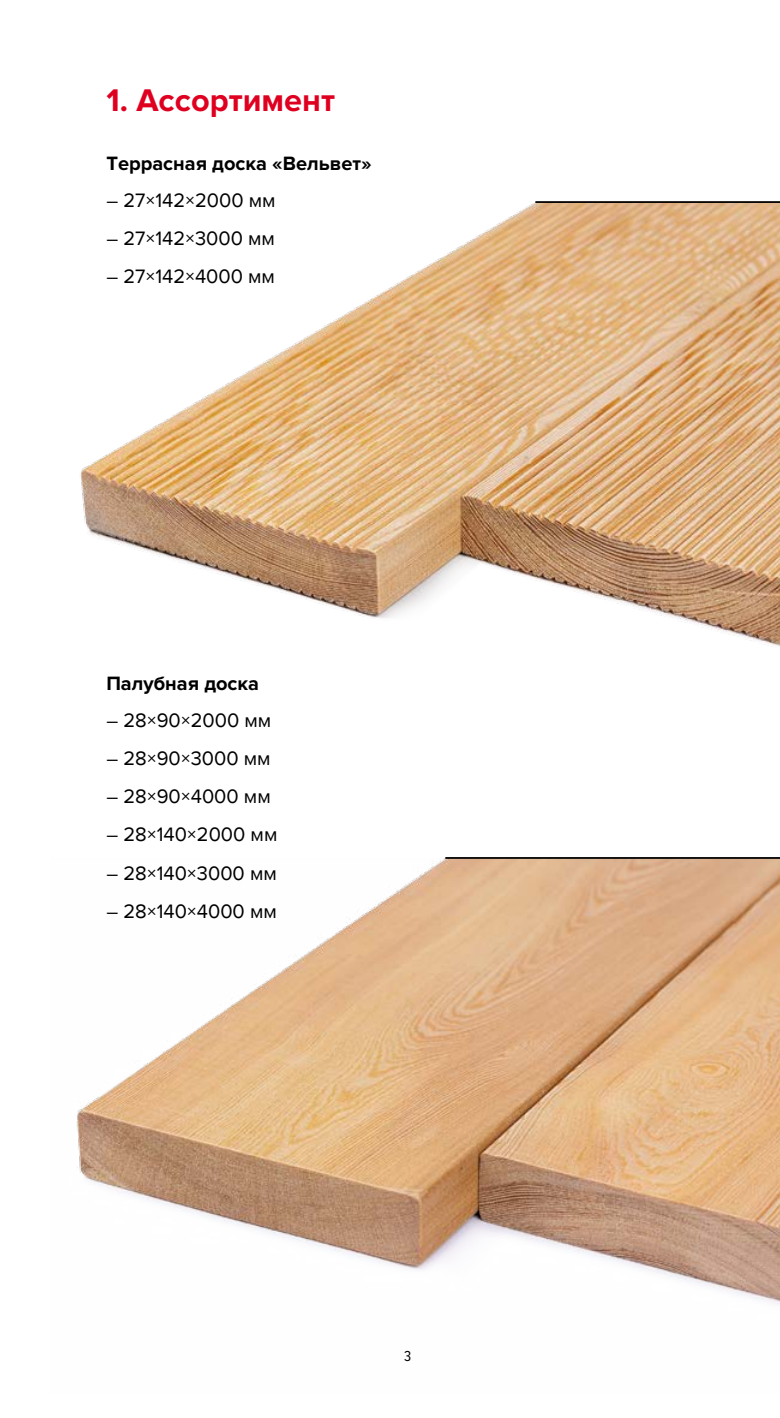
<style>
.page{position:relative;width:780px;height:1418px;background:#fff}
.page>*{position:absolute;margin:0;border:0;box-sizing:border-box;transform-origin:0 0}
.t1{font:700 32.5px "Proxima Nova";color:#df0020}
.t2{font:20px "Proxima Nova";color:#000}
.t3{font:700 20px "Proxima Nova";color:#000}
.t4{font:15px "Proxima Nova Cond";color:#000}
</style>
<div class="page">
<img style="left:80px;top:203px;width:700px;height:443px">
<img style="left:76px;top:858px;width:704px;height:447px">
<hr style="left:535px;top:201px;width:245px;height:2px;background:#000">
<hr style="left:445px;top:857px;width:335px;height:1px;background:#000">
<h1 class="t1" style="left:106px;top:81px;width:230px">1. Ассортимент</h1>
<p class="t3" style="left:106px;top:152px;width:267px">Террасная доска «Вельвет»</p>
<p class="t2" style="left:106px;top:188px;width:171px">– 27×142×2000 мм</p>
<p class="t2" style="left:106px;top:226px;width:170px">– 27×142×3000 мм</p>
<p class="t2" style="left:106px;top:264px;width:170px">– 27×142×4000 мм</p>
<p class="t3" style="left:106px;top:672px;width:154px">Палубная доска</p>
<p class="t2" style="left:106px;top:708px;width:166px">– 28×90×2000 мм</p>
<p class="t2" style="left:106px;top:746px;width:166px">– 28×90×3000 мм</p>
<p class="t2" style="left:106px;top:784px;width:166px">– 28×90×4000 мм</p>
<p class="t2" style="left:106px;top:822px;width:173px">– 28×140×2000 мм</p>
<p class="t2" style="left:106px;top:861px;width:172px">– 28×140×3000 мм</p>
<p class="t2" style="left:106px;top:899px;width:172px">– 28×140×4000 мм</p>
<p class="t4" style="left:404px;top:1347px;width:9px">3</p>
</div>
